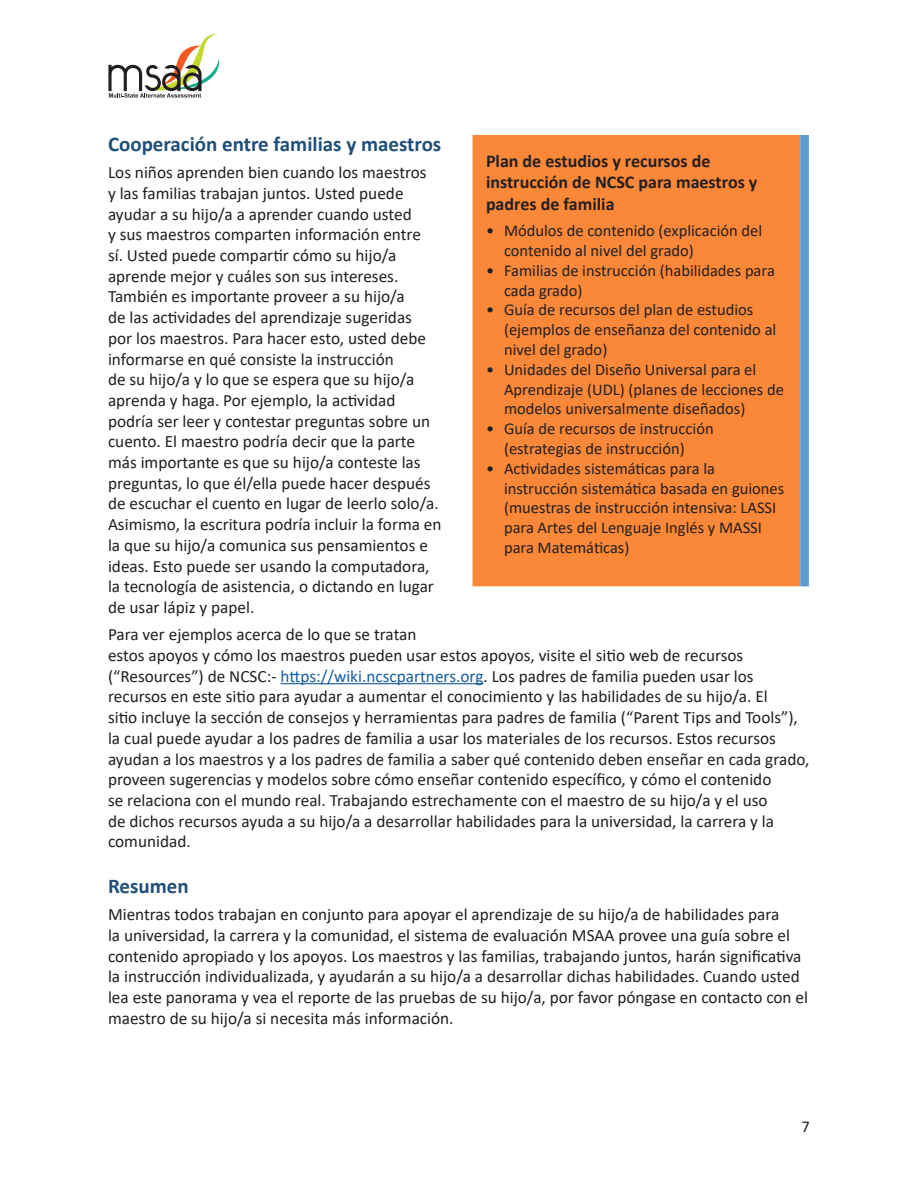
<style>
.page{position:relative;width:918px;height:1188px;background:#fff}
.page>*{position:absolute;margin:0;border:0;box-sizing:border-box;transform-origin:0 0}
.t1{font:700 21px "Calibri";color:#1f4e79}
.H5_black{font:700 18px/21.6px "Calibri";color:#231f20}
.Body{font:17.25px/20.7px "Calibri";color:#231f20}
.t2{font:16.5px/19.8px "Calibri";color:#231f20}
.s1{color:#175d9e}
</style>
<div class="page">
<svg style="left:108px;top:33px;width:112px;height:65px"></svg>
<hr style="left:281px;top:683px;width:202px;height:1px;background:#175d9e">
<div style="left:472px;top:135px;width:328px;height:451px;background:#fb8738"></div>
<svg style="left:800px;top:135px;width:9px;height:451px;background:#619dd4"></svg>
<h3 class="t1" style="left:108px;top:129px;width:335px">Cooperación entre familias y maestros</h3>
<p class="Body" style="left:108px;top:162px;width:335px">Los niños aprenden bien cuando los maestros<br>y las familias trabajan juntos. Usted puede ayudar a su hijo/a a aprender cuando usted<br>y sus maestros comparten información entre<br>sí. Usted puede compartir cómo su hijo/a aprende mejor y cuáles son sus intereses.<br>También es importante proveer a su hijo/a<br>de las actividades del aprendizaje sugeridas<br>por los maestros. Para hacer esto, usted debe informarse en qué consiste la instrucción<br>de su hijo/a y lo que se espera que su hijo/a aprenda y haga. Por ejemplo, la actividad podría ser leer y contestar preguntas sobre un cuento. El maestro podría decir que la parte más importante es que su hijo/a conteste las preguntas, lo que él/ella puede hacer después de escuchar el cuento en lugar de leerlo solo/a.<br>Asimismo, la escritura podría incluir la forma en la que su hijo/a comunica sus pensamientos e ideas. Esto puede ser usando la computadora, la tecnología de asistencia, o dictando en lugar de usar lápiz y papel.</p>
<p class="Body" style="left:108px;top:624px;width:703px">Para ver ejemplos acerca de lo que se tratan<br>estos apoyos y cómo los maestros pueden usar estos apoyos, visite el sitio web de recursos (“Resources”) de NCSC:- <span class="s1">https://wiki.ncscpartners.org</span>. Los padres de familia pueden usar los recursos en este sitio para ayudar a aumentar el conocimiento y las habilidades de su hijo/a. El<br>sitio incluye la sección de consejos y herramientas para padres de familia (“Parent Tips and Tools”), la cual puede ayudar a los padres de familia a usar los materiales de los recursos. Estos recursos ayudan a los maestros y a los padres de familia a saber qué contenido deben enseñar en cada grado, proveen sugerencias y modelos sobre cómo enseñar contenido específico, y cómo el contenido<br>se relaciona con el mundo real. Trabajando estrechamente con el maestro de su hijo/a y el uso<br>de dichos recursos ayuda a su hijo/a a desarrollar habilidades para la universidad, la carrera y la comunidad.</p>
<h3 class="t1" style="left:108px;top:871px;width:82px">Resumen</h3>
<p class="Body" style="left:108px;top:904px;width:702px">Mientras todos trabajan en conjunto para apoyar el aprendizaje de su hijo/a de habilidades para<br>la universidad, la carrera y la comunidad, el sistema de evaluación MSAA provee una guía sobre el contenido apropiado y los apoyos. Los maestros y las familias, trabajando juntos, harán significativa la instrucción individualizada, y ayudarán a su hijo/a a desarrollar dichas habilidades. Cuando usted lea este panorama y vea el reporte de las pruebas de su hijo/a, por favor póngase en contacto con el maestro de su hijo/a si necesita más información.</p>
<p class="H5_black" style="left:486px;top:149px;width:273px">Plan de estudios y recursos de instrucción de NCSC para maestros y padres de familia</p>
<p class="t2" style="left:504px;top:220px;width:260px;text-indent:-18px">• Módulos de contenido (explicación del contenido al nivel del grado)</p>
<p class="t2" style="left:504px;top:260px;width:272px;text-indent:-18px">• Familias de instrucción (habilidades para cada grado)</p>
<p class="t2" style="left:504px;top:300px;width:274px;text-indent:-18px">• Guía de recursos del plan de estudios (ejemplos de enseñanza del contenido al nivel del grado)</p>
<p class="t2" style="left:504px;top:359px;width:281px;text-indent:-18px">• Unidades del Diseño Universal para el<br>Aprendizaje (UDL) (planes de lecciones de modelos universalmente diseñados)</p>
<p class="t2" style="left:504px;top:418px;width:211px;text-indent:-18px">• Guía de recursos de instrucción (estrategias de instrucción)</p>
<p class="t2" style="left:504px;top:458px;width:282px;text-indent:-18px">• Actividades sistemáticas para la instrucción sistemática basada en guiones (muestras de instrucción intensiva: LASSI para Artes del Lenguaje Inglés y MASSI para Matemáticas)</p>
<p class="t2" style="left:802px;top:1117px;width:10px">7</p>
</div>
